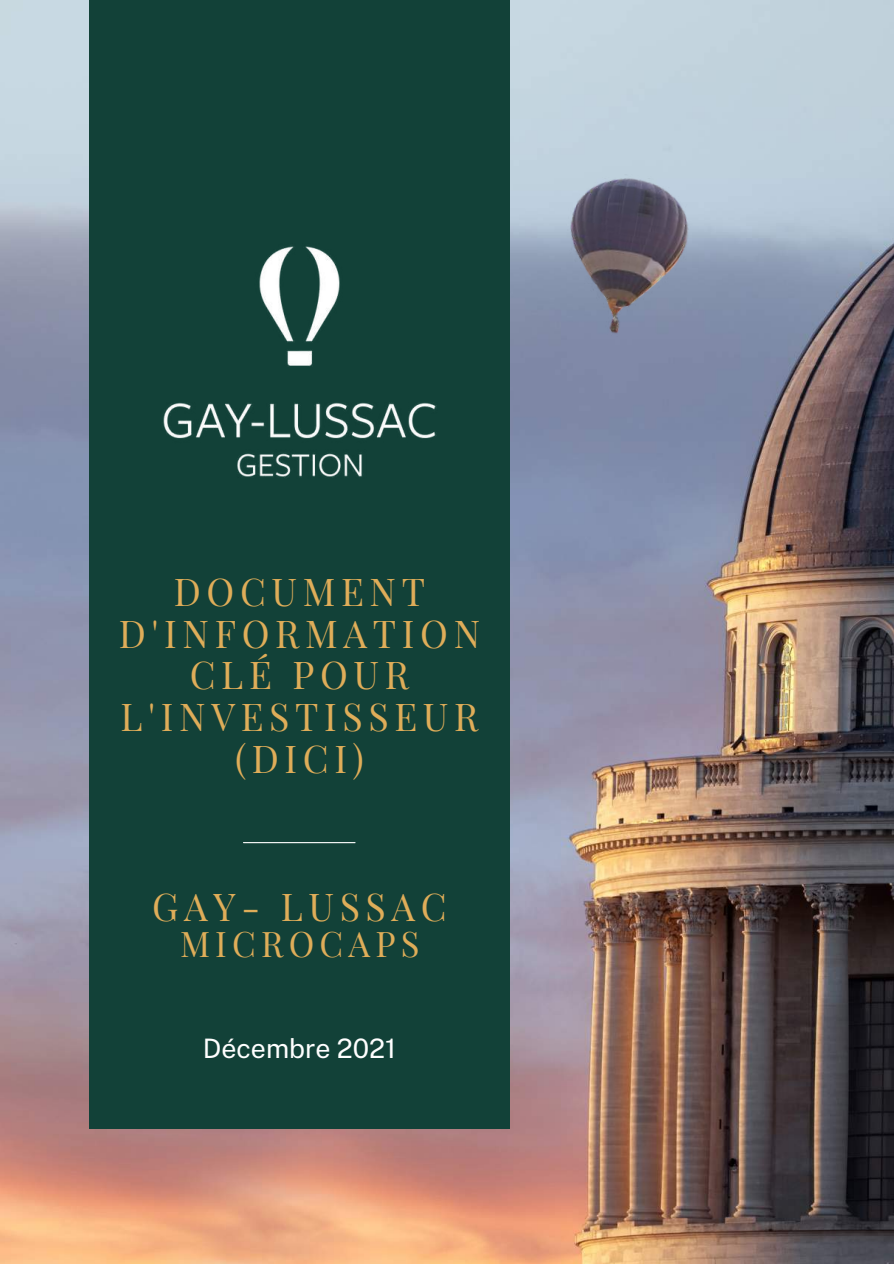
<style>
.page{position:relative;width:894px;height:1264px;background:#fff}
.page>*{position:absolute;margin:0;border:0;box-sizing:border-box;transform-origin:0 0}
.t1{font:37.5px/41.7px "Playfair Display";letter-spacing:.15em;color:#dfad59;text-align:center}
.t2{font:34.5px "Playfair Display";letter-spacing:.15em;color:#dfad59}
.t3{font:26.85px "Public Sans";color:#fff}
</style>
<div class="page">
<img style="left:0;top:0;width:893px;height:1263px">
<div style="left:89px;top:0;width:420px;height:1128px;background:#124138"></div>
<img style="left:163px;top:246px;width:274px;height:232px">
<img style="left:509px;top:131px;width:247px;height:234px">
<hr style="left:243px;top:842px;width:112px;height:1px;background:#fff">
<p class="t1" style="left:119px;top:569px;width:363px">DOCUMENT<br>D'INFORMATION<br>CLÉ POUR<br>L'INVESTISSEUR (DICI)</p>
<p class="t1" style="left:152px;top:884px;width:296px">GAY- LUSSAC</p>
<p class="t2" style="left:180px;top:919px;width:241px">MICROCAPS</p>
<p class="t3" style="left:203px;top:1031px;width:195px">Décembre 2021</p>
</div>
